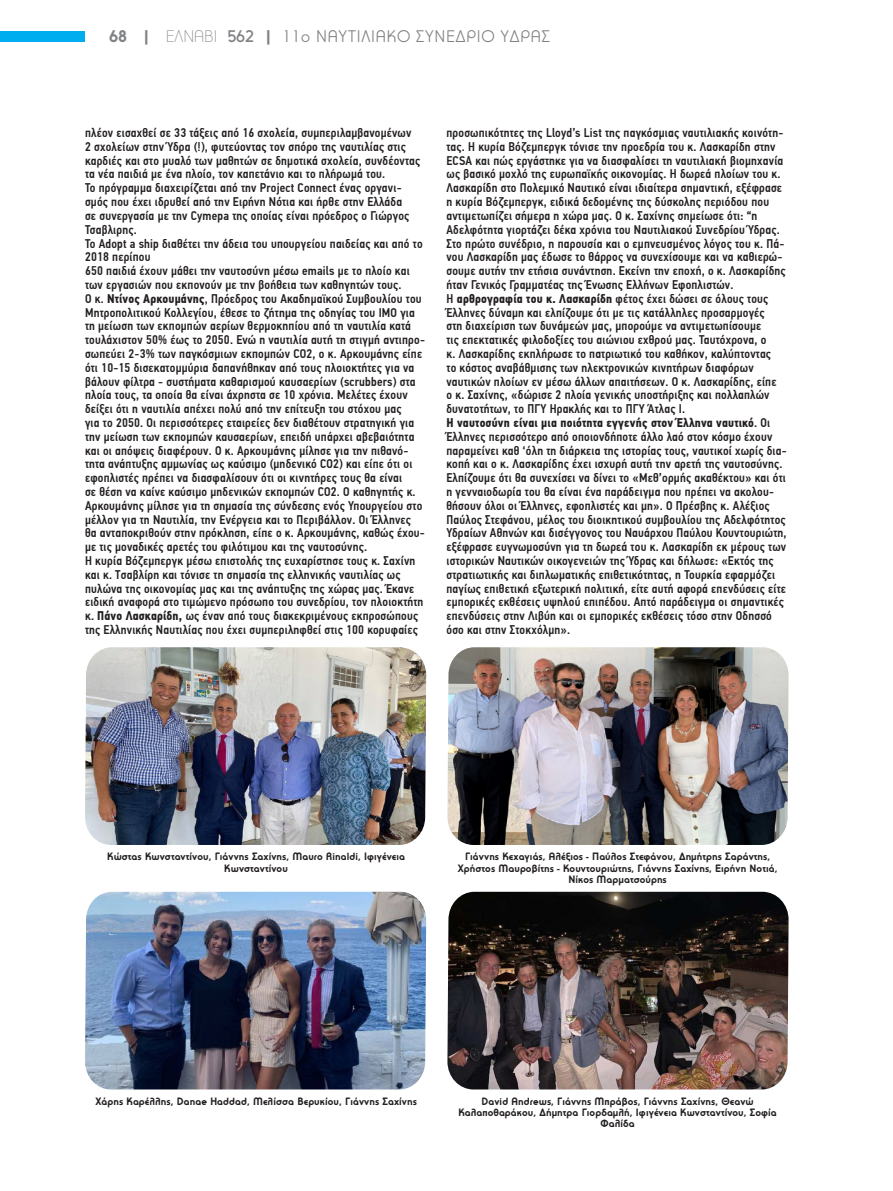
<style>
.page{position:relative;width:893px;height:1191px;background:#fff}
.page>*{position:absolute;margin:0;border:0;box-sizing:border-box;transform-origin:0 0}
.t1{font:16.5px "PF Universal";letter-spacing:.05em;color:#808285}
.t2{font:300 16.5px "PF Universal";color:#808285}
.t3{font:500 12.6px/13.8px "PF Din Text Cond Pro";letter-spacing:.015em;color:#231f20}
.t4{font:700 10.5px/11.2px "PF Universal";letter-spacing:.01em;color:#231f20;text-align:center}
.s1{font-weight:700}
.s2{font-weight:500}
</style>
<div class="page">
<div style="left:0;top:31px;width:85px;height:11px;background:#00aeef"></div>
<img style="left:85px;top:647px;width:341px;height:198px">
<img style="left:85px;top:891px;width:341px;height:198px">
<img style="left:447px;top:647px;width:342px;height:198px">
<img style="left:447px;top:891px;width:342px;height:198px">
<h1 class="t2" style="left:109px;top:26px;width:165px"><span class="s1">68 |</span> ΕΛΝΑΒΙ <span class="s2">562</span> <span class="s1">|</span></h1>
<p class="t1" style="left:282px;top:26px;width:269px">11o ΝΑΥΤΙΛΙΑΚΌ ΣΥΝΈΔΡΙΟ ΎΔΡΑΣ</p>
<p class="t3" style="left:85px;top:126px;width:337px">πλέον εισαχθεί σε 33 τάξεις από 16 σχολεία, συμπεριλαμβανομένων 2 σχολείων στην Ύδρα (!), φυτεύοντας τον σπόρο της ναυτιλίας στις καρδιές και στο μυαλό των μαθητών σε δημοτικά σχολεία, συνδέοντας τα νέα παιδιά με ένα πλοίο, τον καπετάνιο και το πλήρωμά του.</p>
<p class="t3" style="left:85px;top:181px;width:326px">Το πρόγραμμα διαχειρίζεται από την Project Connect ένας οργανι&shy;σμός που έχει ιδρυθεί από την Ειρήνη Νότια και ήρθε στην Ελλάδα σε συνεργασία με την Cymepa της οποίας είναι πρόεδρος ο Γιώργος Τσαβλιρης.</p>
<p class="t3" style="left:85px;top:236px;width:339px">Το Adopt a ship διαθέτει την άδεια του υπουργείου παιδείας και από το<br>2018 περίπου</p>
<p class="t3" style="left:85px;top:264px;width:326px">650 παιδιά έχουν μάθει την ναυτοσύνη μέσω emails με το πλοίο και των εργασιών που εκπονούν με την βοήθεια των καθηγητών τους.</p>
<p class="t3" style="left:85px;top:291px;width:341px">Ο κ. <span class="s1">Ντίνος Αρκουμάνης</span>, Πρόεδρος του Ακαδημαϊκού Συμβουλίου του Μητροπολιτικού Κολλεγίου, έθεσε το ζήτημα της οδηγίας του IMO για τη μείωση των εκπομπών αερίων θερμοκηπίου από τη ναυτιλία κατά τουλάχιστον 50% έως το 2050. Ενώ η ναυτιλία αυτή τη στιγμή αντιπρο&shy;σωπεύει 2-3% των παγκόσμιων εκπομπών CO2, ο κ. Αρκουμάνης είπε ότι 10-15 δισεκατομμύρια δαπανήθηκαν από τους πλοιοκτήτες για να βάλουν φίλτρα - συστήματα καθαρισμού καυσαερίων (scrubbers) στα πλοία τους, τα οποία θα είναι άχρηστα σε 10 χρόνια. Μελέτες έχουν δείξει ότι η ναυτιλία απέχει πολύ από την επίτευξη του στόχου μας<br>για το 2050. Οι περισσότερες εταιρείες δεν διαθέτουν στρατηγική για την μείωση των εκπομπών καυσαερίων, επειδή υπάρχει αβεβαιότητα και οι απόψεις διαφέρουν. Ο κ. Αρκουμάνης μίλησε για την πιθανό&shy;τητα ανάπτυξης αμμωνίας ως καύσιμο (μηδενικό CO2) και είπε ότι οι εφοπλιστές πρέπει να διασφαλίσουν ότι οι κινητήρες τους θα είναι<br>σε θέση να καίνε καύσιμο μηδενικών εκπομπών CO2. Ο καθηγητής κ.<br>Αρκουμάνης μίλησε για τη σημασία της σύνδεσης ενός Υπουργείου στο μέλλον για τη Ναυτιλία, την Ενέργεια και το Περιβάλλον. Οι Έλληνες θα ανταποκριθούν στην πρόκληση, είπε ο κ. Αρκουμάνης, καθώς έχου&shy;με τις μοναδικές αρετές του φιλότιμου και της ναυτοσύνης.</p>
<p class="t3" style="left:85px;top:554px;width:340px">Η κυρία Βόζεμπεργκ μέσω επιστολής της ευχαρίστησε τους κ. Σαχίνη και κ. Tσαβλίρη και τόνισε τη σημασία της ελληνικής ναυτιλίας ως πυλώνα της οικονομίας μας και της ανάπτυξης της χώρας μας. Έκανε ειδική αναφορά στο τιμώμενο πρόσωπο του συνεδρίου, τον πλοιοκτήτη κ. <span class="s1">Πάνο Λασκαρίδη,</span> ως έναν από τους διακεκριμένους εκπροσώπους της Ελληνικής Ναυτιλίας που έχει συμπεριληφθεί στις 100 κορυφαίες</p>
<p class="t3" style="left:446px;top:126px;width:341px">προσωπικότητες της Lloyd’s List της παγκόσμιας ναυτιλιακής κοινότη&shy;τας. Η κυρία Βόζεμπεργκ τόνισε την προεδρία του κ. Λασκαρίδη στην ECSA και πώς εργάστηκε για να διασφαλίσει τη ναυτιλιακή βιομηχανία ως βασικό μοχλό της ευρωπαϊκής οικονομίας. Η δωρεά πλοίων του κ.<br>Λασκαρίδη στο Πολεμικό Ναυτικό είναι ιδιαίτερα σημαντική, εξέφρασε η κυρία Βόζεμπεργκ, ειδικά δεδομένης της δύσκολης περιόδου που αντιμετωπίζει σήμερα η χώρα μας. Ο κ. Σαχίνης σημείωσε ότι: “η Αδελφότητα γιορτάζει δέκα χρόνια του Ναυτιλιακού Συνεδρίου Ύδρας.<br>Στο πρώτο συνέδριο, η παρουσία και ο εμπνευσμένος λόγος του κ. Πά&shy;νου Λασκαρίδη μας έδωσε το θάρρος να συνεχίσουμε και να καθιερώ&shy;σουμε αυτήν την ετήσια συνάντηση. Εκείνη την εποχή, ο κ. Λασκαρίδης ήταν Γενικός Γραμματέας της Ένωσης Ελλήνων Εφοπλιστών.</p>
<p class="t3" style="left:446px;top:291px;width:331px">Η <span class="s1">αρθρογραφία του κ. Λασκαρίδη</span> φέτος έχει δώσει σε όλους τους Έλληνες δύναμη και ελπίζουμε ότι με τις κατάλληλες προσαρμογές στη διαχείριση των δυνάμεών μας, μπορούμε να αντιμετωπίσουμε τις επεκτατικές φιλοδοξίες του αιώνιου εχθρού μας. Ταυτόχρονα, ο κ. Λασκαρίδης εκπλήρωσε το πατριωτικό του καθήκον, καλύπτοντας το κόστος αναβάθμισης των ηλεκτρονικών κινητήρων διαφόρων ναυτικών πλοίων εν μέσω άλλων απαιτήσεων. Ο κ. Λασκαρίδης, είπε ο κ. Σαχίνης, «δώρισε 2 πλοία γενικής υποστήριξης και πολλαπλών δυνατοτήτων, το ΠΓΥ Ηρακλής και το ΠΓΥ Άτλας Ι.</p>
<p class="t3" style="left:446px;top:416px;width:342px"><span class="s1">Η ναυτοσύνη είναι μια ποιότητα εγγενής στον Έλληνα ναυτικό</span>. Οι Έλληνες περισσότερο από οποιονδήποτε άλλο λαό στον κόσμο έχουν παραμείνει καθ ‘όλη τη διάρκεια της ιστορίας τους, ναυτικοί χωρίς δια&shy;κοπή και ο κ. Λασκαρίδης έχει ισχυρή αυτή την αρετή της ναυτοσύνης.<br>Ελπίζουμε ότι θα συνεχίσει να δίνει το «Μεθ’ορμής ακαθέκτου» και ότι η γενναιοδωρία του θα είναι ένα παράδειγμα που πρέπει να ακολου&shy;θήσουν όλοι οι Έλληνες, εφοπλιστές και μη». Ο Πρέσβης κ. Αλέξιος Παύλος Στεφάνου, μέλος του διοικητικού συμβουλίου της Αδελφότητος Υδραίων Αθηνών και δισέγγονος του Ναυάρχου Παύλου Κουντουριώτη, εξέφρασε ευγνωμοσύνη για τη δωρεά του κ. Λασκαρίδη εκ μέρους των ιστορικών Ναυτικών οικογενειών της Ύδρας και δήλωσε: «Εκτός της στρατιωτικής και διπλωματικής επιθετικότητας, η Τουρκία εφαρμόζει παγίως επιθετική εξωτερική πολιτική, είτε αυτή αφορά επενδύσεις είτε εμπορικές εκθέσεις υψηλού επιπέδου. Απτό παράδειγμα οι σημαντικές επενδύσεις στην Λιβύη και οι εμπορικές εκθέσεις τόσο στην Οδησσό όσο και στην Στοκχόλμη».</p>
<p class="t4" style="left:107px;top:851px;width:299px">Κώστας Κωνσταντίνου, Γιάννης Σαχίνης, Mauro Rinaldi, Ιφιγένεια<br>Κωνσταντίνου</p>
<p class="t4" style="left:458px;top:851px;width:321px">Γιάννης Κεχαγιάς, Αλέξιος - Παύλος Στεφάνου, Δημήτρης Σαράντης,<br>Χρήστος Μαυροβίτης - Κουντουριώτης, Γιάννης Σαχίνης, Ειρήνη Νοτιά,<br>Νίκος Μαρματσούρης</p>
<p class="t4" style="left:95px;top:1095px;width:323px">Χάρης Καρέλλης, Danae Haddad, Μελίσσα Βερυκίου, Γιάννης Σαχίνης</p>
<p class="t4" style="left:458px;top:1095px;width:320px">David Andrews, Γιάννης Μπρά βος, Γιάννης Σαχίνης, Θεανώ<br>Καλαποθαράκου, Δή μητρα Γιορδαμλή, Ιφιγένεια Κωνσταντίνου, Σοφία<br>Φαλίδα</p>
</div>
